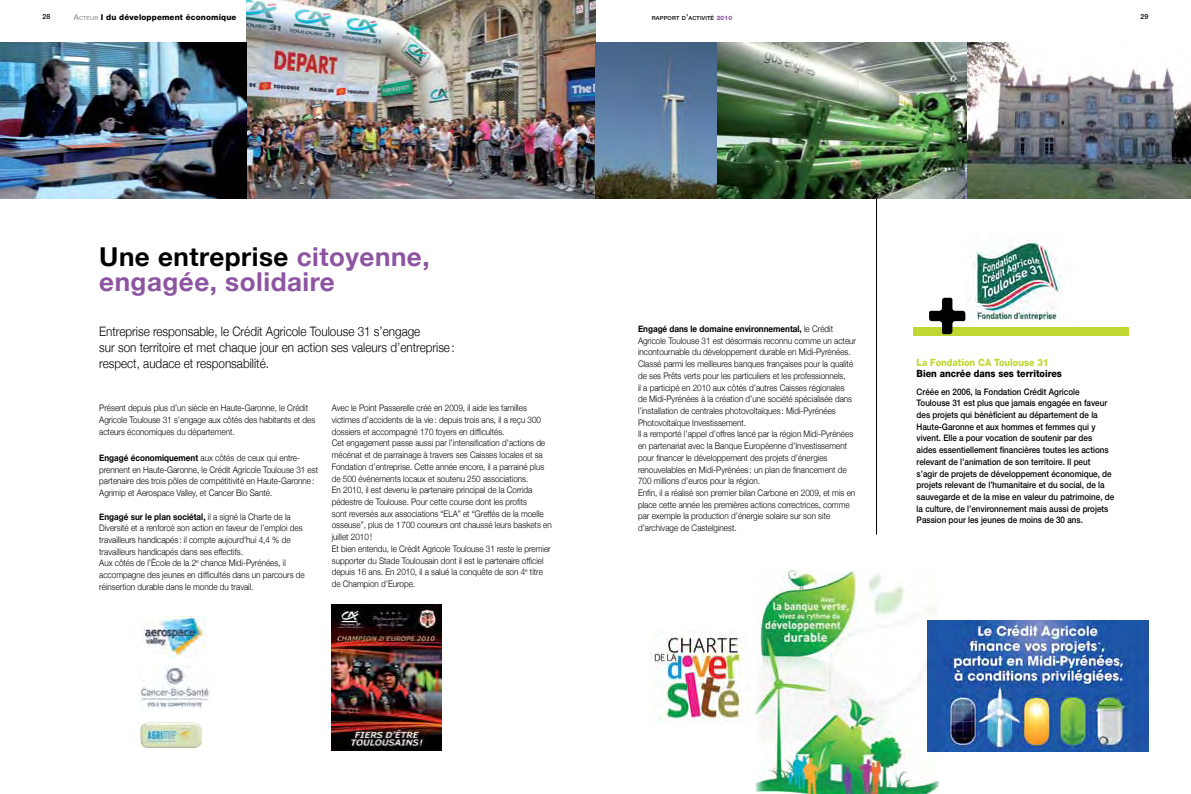
<style>
.page{position:relative;width:1191px;height:794px;background:#fff}
.page>*{position:absolute;margin:0;border:0;box-sizing:border-box;transform-origin:0 0}
.t1{font:700 26px/25px "Helvetica Neue";letter-spacing:.02em;color:#8d54a2}
.t2{font:300 13px/16px "Helvetica Neue";color:#000;scale:.9 1}
.t3{font:800 10px "Helvetica Neue";color:#000;scale:.9 1}
.t4{font:800 10px "Helvetica Neue";color:#bfd730;scale:.9 1}
.t5{font:300 9px/11.7px "Helvetica Neue";color:#000;scale:.9 1}
.t6{font:500 9px/11.7px "Helvetica Neue";color:#000;scale:.9 1}
.t7{font:800 8px "Helvetica Neue";letter-spacing:.02em;color:#000}
.t8{font:500 7px "Helvetica Neue";color:#000}
.t9{font:500 5.6px "Helvetica Neue";letter-spacing:.03em;color:#000}
.s1{font-weight:400;color:#808285}
.s2{font-weight:400;font-size:5.6px;color:#808285}
.s3{font-style:inherit}
.s4{font-size:8px}
.s5{font-weight:800;font-size:6px;color:#8d54a2}
.s6{color:#000}
.s7{font-weight:700}
</style>
<div class="page">
<img style="left:247px;top:0;width:348px;height:198px">
<img style="left:965px;top:240px;width:97px;height:80px">
<img style="left:967px;top:43px;width:224px;height:155px">
<img style="left:0;top:43px;width:247px;height:155px">
<hr style="left:876px;top:53px;width:1px;height:481px;background:#000">
<div style="left:913px;top:327px;width:216px;height:8px;background:#bfd730"></div>
<svg style="left:929px;top:298px;width:36px;height:36px"></svg>
<img style="left:595px;top:43px;width:372px;height:155px">
<img style="left:755px;top:570px;width:183px;height:224px">
<img style="left:927px;top:620px;width:221px;height:131px">
<img style="left:332px;top:604px;width:110px;height:146px">
<img style="left:650px;top:631px;width:99px;height:92px">
<img style="left:143px;top:616px;width:63px;height:41px">
<img style="left:140px;top:722px;width:62px;height:26px">
<img style="left:138px;top:665px;width:72px;height:43px">
<p class="t8" style="left:43px;top:12px;width:9px">28</p>
<p class="t8" style="left:1140px;top:12px;width:9px">29</p>
<p class="t7" style="left:74px;top:12px;width:164px"><span class="s1">A</span><span class="s2">CTEUR</span> <span class="s3">I</span> du développement économique</p>
<p class="t9" style="left:652px;top:14px;width:82px">RAPPORT D<span class="s4">’</span>ACTIVITÉ <span class="s5">2010</span></p>
<h1 class="t1" style="left:99px;top:244px;width:332px"><span class="s6">Une entreprise</span> citoyenne, engagée, solidaire</h1>
<h2 class="t2" style="left:99px;top:323px;width:396px">Entreprise responsable, le Crédit Agricole Toulouse 31 s’engage<br>sur son territoire et met chaque jour en action ses valeurs d’entreprise: respect, audace et responsabilité.</h2>
<p class="t5" style="left:99px;top:402px;width:242px">Présent depuis plus d’un siècle en Haute-Garonne, le Crédit<br>Agricole Toulouse 31 s’engage aux côtés des habitants et des acteurs économiques du département.</p>
<p class="t5" style="left:99px;top:452px;width:245px"><span class="s7">Engagé économiquement</span> aux côtés de ceux qui entre&shy;prennent en Haute-Garonne, le Crédit Agricole Toulouse 31 est partenaire des trois pôles de compétitivité en Haute-Garonne:<br>Agrimip et Aerospace Valley, et Cancer Bio Santé.</p>
<p class="t5" style="left:99px;top:510px;width:230px"><span class="s7">Engagé sur le plan sociétal,</span> il a signé la Charte de la Diversité et a renforcé son action en faveur de l’emploi des travailleurs handicapés : il compte aujourd’hui 4,4 % de travailleurs handicapés dans ses effectifs.<br>Aux côtés de l’École de la 2<sup>e</sup> chance Midi-Pyrénées, il accompagne des jeunes en difficultés dans un parcours de réinsertion durable dans le monde du travail.</p>
<p class="t5" style="left:332px;top:402px;width:246px">Avec le Point Passerelle créé en 2009, il aide les familles victimes d’accidents de la vie: depuis trois ans, il a reçu 300 dossiers et accompagné 170 foyers en difficultés.<br>Cet engagement passe aussi par l’intensification d’actions de mécénat et de parrainage à travers ses Caisses locales et sa Fondation d’entreprise. Cette année encore, il a parrainé plus de 500 événements locaux et soutenu 250 associations.<br>En 2010, il est devenu le partenaire principal de la Corrida pédestre de Toulouse. Pour cette course dont les profits<br>sont reversés aux associations “ELA” et “Greffés de la moelle osseuse”, plus de 1700 coureurs ont chaussé leurs baskets en juillet 2010!<br>Et bien entendu, le Crédit Agricole Toulouse 31 reste le premier supporter du Stade Toulousain dont il est le partenaire officiel depuis 16 ans. En 2010, il a salué la conquête de son 4<sup>e</sup> titre de Champion d’Europe.</p>
<p class="t5" style="left:638px;top:323px;width:244px"><span class="s7">Engagé dans le domaine environnemental,</span> le Crédit Agricole Toulouse 31 est désormais reconnu comme un acteur incontournable du développement durable en Midi-Pyrénées.<br>Classé parmi les meilleures banques françaises pour la qualité de ses Prêts verts pour les particuliers et les professionnels,<br>il a participé en 2010 aux côtés d’autres Caisses régionales<br>de Midi-Pyrénées à la création d’une société spécialisée dans l’installation de centrales photovoltaïques : Midi-Pyrénées Photovoltaïque Investissement.<br>Il a remporté l’appel d’offres lancé par la région Midi-Pyrénées en partenariat avec la Banque Européenne d’Investissement pour financer le développement des projets d’énergies renouvelables en Midi-Pyrénées : un plan de financement de 700 millions d’euros pour la région.<br>Enfin, il a réalisé son premier bilan Carbone en 2009, et mis en place cette année les premières actions correctrices, comme par exemple la production d’énergie solaire sur son site d’archivage de Castelginest.</p>
<p class="t4" style="left:916px;top:356px;width:148px">La Fondation CA Toulouse 31</p>
<p class="t3" style="left:916px;top:368px;width:163px">Bien ancrée dans ses territoires</p>
<p class="t6" style="left:916px;top:385px;width:221px">Créée en 2006, la Fondation Crédit Agricole Toulouse 31 est plus que jamais engagée en faveur des projets qui bénéficient au département de la Haute-Garonne et aux hommes et femmes qui y vivent. Elle a pour vocation de soutenir par des aides essentiellement financières toutes les actions relevant de l’animation de son territoire. Il peut<br>s’agir de projets de développement économique, de projets relevant de l’humanitaire et du social, de la sauvegarde et de la mise en valeur du patrimoine, de la culture, de l’environnement mais aussi de projets Passion pour les jeunes de moins de 30 ans.</p>
</div>
